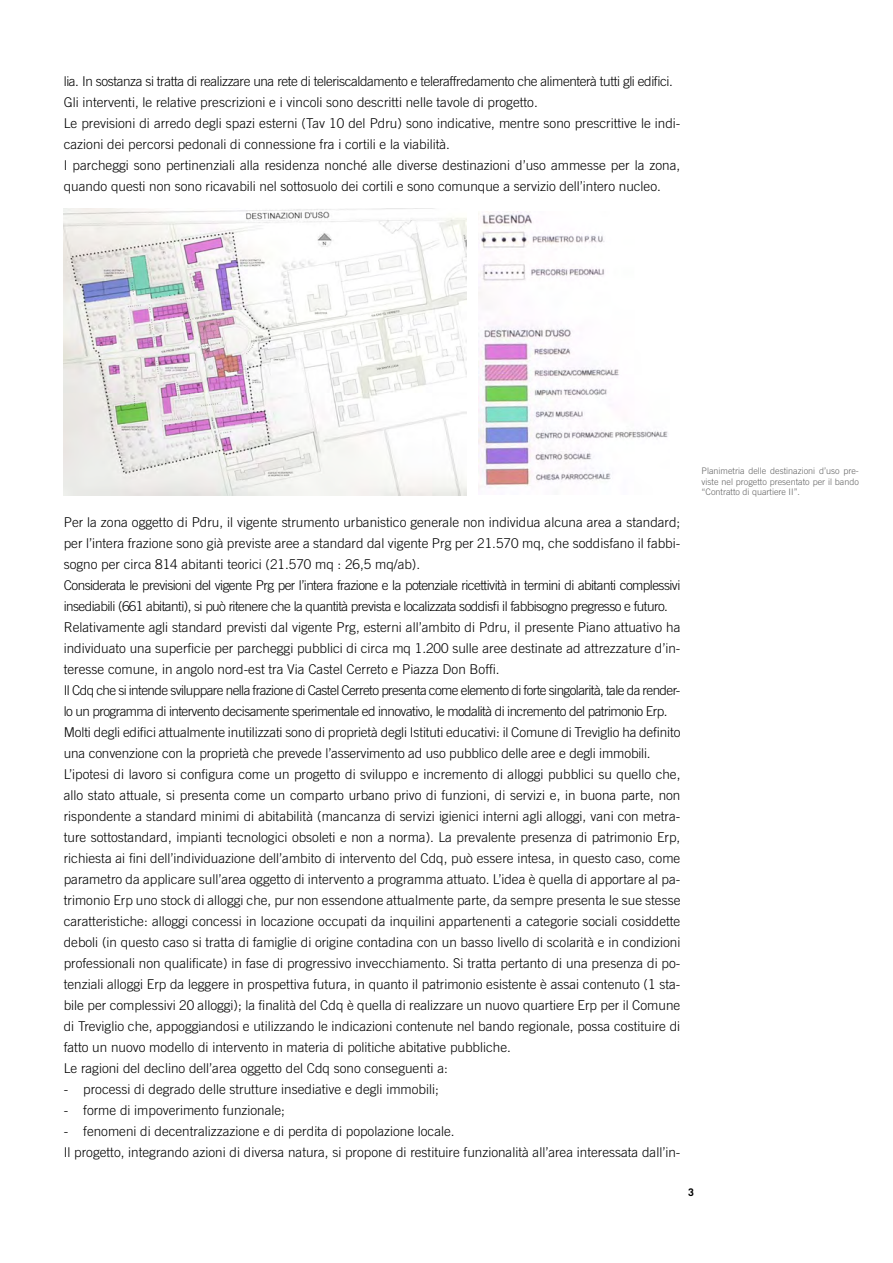
<style>
.page{position:relative;width:893px;height:1263px;background:#fff}
.page>*{position:absolute;margin:0;border:0;box-sizing:border-box;transform-origin:0 0}
.t1{font:300 13.5px/21px "Trade Gothic";color:#000}
.t2{font:700 10.5px "Trade Gothic";color:#000}
.t3{font:300 9px/10.5px "Trade Gothic";color:#636363;text-align:justify}
</style>
<div class="page">
<img style="left:64px;top:208px;width:403px;height:287px">
<img style="left:478px;top:212px;width:190px;height:278px">
<p class="t1" style="left:64px;top:70px;width:618px">lia. In sostanza si tratta di realizzare una rete di teleriscaldamento e teleraffredamento che alimenterà tutti gli edifici.<br>Gli interventi, le relative prescrizioni e i vincoli sono descritti nelle tavole di progetto.<br>Le previsioni di arredo degli spazi esterni (Tav 10 del Pdru) sono indicative, mentre sono prescrittive le indi&shy;cazioni dei percorsi pedonali di connessione fra i cortili e la viabilità.<br>I parcheggi sono pertinenziali alla residenza nonché alle diverse destinazioni d’uso ammesse per la zona, quando questi non sono ricavabili nel sottosuolo dei cortili e sono comunque a servizio dell’intero nucleo.</p>
<p class="t1" style="left:64px;top:511px;width:618px">Per la zona oggetto di Pdru, il vigente strumento urbanistico generale non individua alcuna area a standard; per l’intera frazione sono già previste aree a standard dal vigente Prg per 21.570 mq, che soddisfano il fabbi&shy;sogno per circa 814 abitanti teorici (21.570 mq : 26,5 mq/ab).<br>Considerata le previsioni del vigente Prg per l’intera frazione e la potenziale ricettività in termini di abitanti complessivi insediabili (661 abitanti), si può ritenere che la quantità prevista e localizzata soddisfi il fabbisogno pregresso e futuro.<br>Relativamente agli standard previsti dal vigente Prg, esterni all’ambito di Pdru, il presente Piano attuativo ha individuato una superficie per parcheggi pubblici di circa mq 1.200 sulle aree destinate ad attrezzature d’in&shy;teresse comune, in angolo nord-est tra Via Castel Cerreto e Piazza Don Boffi.<br>Il Cdq che si intende sviluppare nella frazione di Castel Cerreto presenta come elemento di forte singolarità, tale da render&shy;lo un programma di intervento decisamente sperimentale ed innovativo, le modalità di incremento del patrimonio Erp.<br>Molti degli edifici attualmente inutilizzati sono di proprietà degli Istituti educativi: il Comune di Treviglio ha definito una convenzione con la proprietà che prevede l’asservimento ad uso pubblico delle aree e degli immobili.<br>L’ipotesi di lavoro si configura come un progetto di sviluppo e incremento di alloggi pubblici su quello che, allo stato attuale, si presenta come un comparto urbano privo di funzioni, di servizi e, in buona parte, non rispondente a standard minimi di abitabilità (mancanza di servizi igienici interni agli alloggi, vani con metra&shy;ture sottostandard, impianti tecnologici obsoleti e non a norma). La prevalente presenza di patrimonio Erp, richiesta ai fini dell’individuazione dell’ambito di intervento del Cdq, può essere intesa, in questo caso, come parametro da applicare sull’area oggetto di intervento a programma attuato. L’idea è quella di apportare al pa&shy;trimonio Erp uno stock di alloggi che, pur non essendone attualmente parte, da sempre presenta le sue stesse caratteristiche: alloggi concessi in locazione occupati da inquilini appartenenti a categorie sociali cosiddette deboli (in questo caso si tratta di famiglie di origine contadina con un basso livello di scolarità e in condizioni professionali non qualificate) in fase di progressivo invecchiamento. Si tratta pertanto di una presenza di po&shy;tenziali alloggi Erp da leggere in prospettiva futura, in quanto il patrimonio esistente è assai contenuto (1 sta&shy;bile per complessivi 20 alloggi); la finalità del Cdq è quella di realizzare un nuovo quartiere Erp per il Comune di Treviglio che, appoggiandosi e utilizzando le indicazioni contenute nel bando regionale, possa costituire di fatto un nuovo modello di intervento in materia di politiche abitative pubbliche.<br>Le ragioni del declino dell’area oggetto del Cdq sono conseguenti a:</p>
<p class="t1" style="left:64px;top:1078px;width:377px">- processi di degrado delle strutture insediative e degli immobili;</p>
<p class="t1" style="left:64px;top:1099px;width:223px">- forme di impoverimento funzionale;</p>
<p class="t1" style="left:64px;top:1120px;width:618px">- fenomeni di decentralizzazione e di perdita di popolazione locale.<br>Il progetto, integrando azioni di diversa natura, si propone di restituire funzionalità all’area interessata dall’in-</p>
<p class="t3" style="left:702px;top:465px;width:159px">Planimetria delle destinazioni d’uso pre&shy;viste nel progetto presentato per il bando “Contratto di quartiere II”.</p>
<p class="t2" style="left:688px;top:1186px;width:7px">3</p>
</div>
